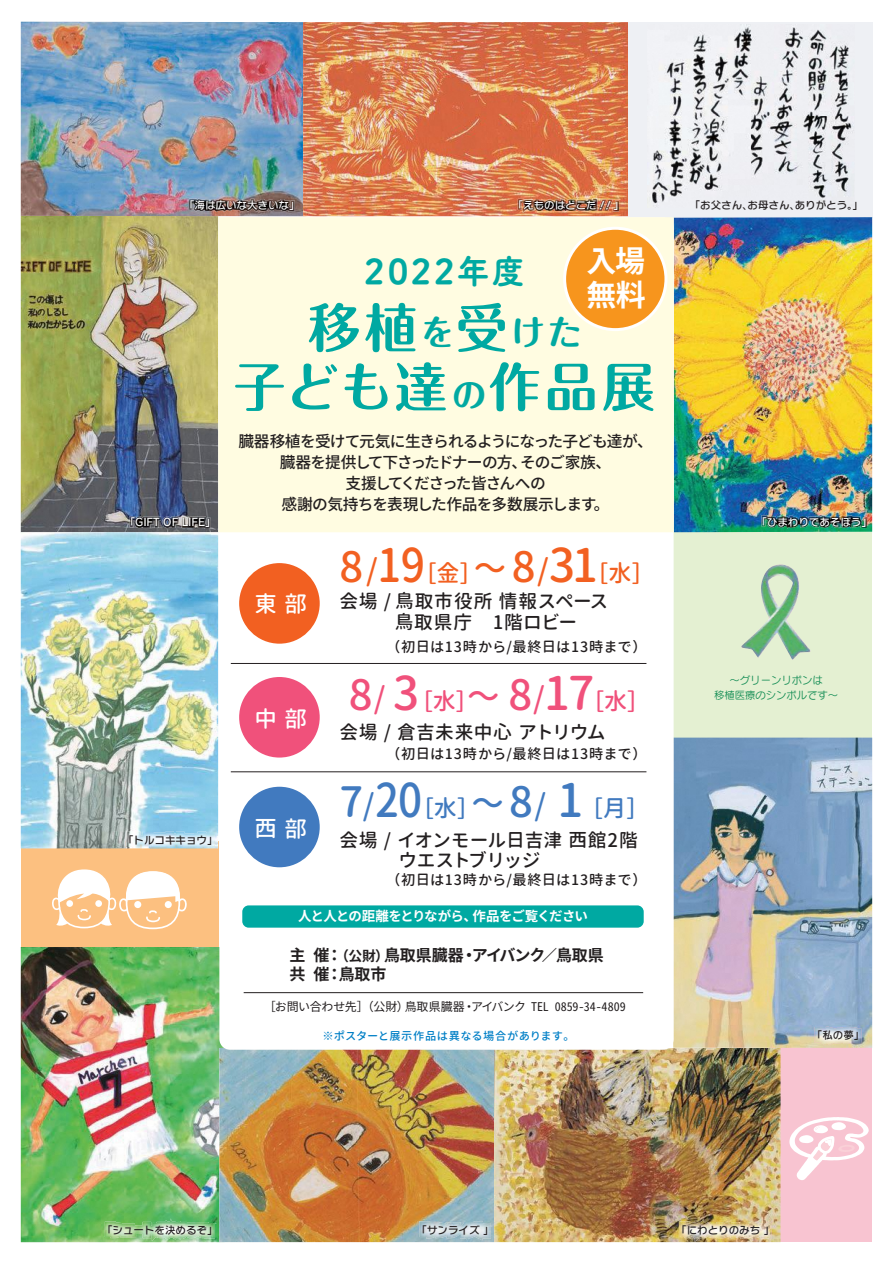
<style>
.page{position:relative;width:893px;height:1263px;background:#fff}
.page>*{position:absolute;margin:0;border:0;box-sizing:border-box;transform-origin:0 0}
.t1{font:700 52.5px/59.2px "Maru Fo Pro";letter-spacing:.065em;color:#00a9a2;text-align:center}
.t2{font:34.05px "Tsuku A Rd Gothic Std E";letter-spacing:.075em;color:#00a9a2}
.t3{font:30px/34.5px "Gen Shin Gothic Monospace Bold";color:#fff}
.t4{font:500 23.25px "Gen Jyuu Gothic";color:#f26021}
.t5{font:500 23.25px "Gen Jyuu Gothic";color:#417abf}
.t6{font:500 23.25px "Gen Jyuu Gothic";color:#f0517b}
.t7{font:500 22.5px "Gen Jyuu Gothic";color:#fff}
.t8{font:500 18.75px/20.2px "Gen Jyuu Gothic";letter-spacing:-.01em;color:#231f20}
.t9{font:500 18.75px/21.6px "Gen Jyuu Gothic";letter-spacing:.035em;color:#231f20}
.t10{font:500 18.75px "Gen Jyuu Gothic";letter-spacing:.01em;color:#231f20}
.t11{font:16.05px/19.2px "Gen Shin Gothic Monospace Bold";letter-spacing:-.02em;color:#231f20}
.t12{font:15.75px/21px "Gen Shin Gothic Monospace Medium";letter-spacing:-.06em;color:#231f20;text-align:center}
.t13{font:500 14.25px "Gen Jyuu Gothic";letter-spacing:.04em;color:#231f20}
.t14{font:13.5px "Gen Shin Gothic Monospace Bold";letter-spacing:-.06em;color:#fff}
.t15{font:12px "Gen Shin Gothic Monospace Regular";letter-spacing:-.01em;color:#231f20}
.t16{font:500 11.25px "Gen Jyuu Gothic";letter-spacing:.025em;color:#007fc6}
.t17{font:10.5px "Rodin NTLG Pro DB";color:#231f20}
.t18{font:10.5px "Rodin NTLG Pro DB";color:#fff}
.t19{font:10.35px/15.3px "Seurat Pro M";color:#118c53;text-align:center}
.s1{font-size:34.05px}
.s2{font-size:41.7px}
.s3{font-size:30.15px}
.s4{font-size:46.35px}
.s5{font-size:32.55px}
.s6{font-size:13.8px}
.s7{font-family:"UD Shin Go Pro De";font-weight:700}
</style>
<div class="page">
<div style="left:669px;top:522px;width:203px;height:221px;background:#e4f0d2"></div>
<div style="left:21px;top:841px;width:197px;height:117px;background:#fcc080"></div>
<div style="left:769px;top:1025px;width:103px;height:217px;background:#f8c4d1"></div>
<img style="left:21px;top:216px;width:197px;height:632px">
<img style="left:130px;top:516px;width:81px;height:13px">
<img style="left:141px;top:848px;width:74px;height:1px">
<img style="left:126px;top:831px;width:89px;height:17px">
<img style="left:21px;top:22px;width:607px;height:194px">
<img style="left:189px;top:198px;width:106px;height:14px">
<img style="left:518px;top:199px;width:79px;height:14px">
<svg style="left:598px;top:199px;width:6px;height:12px"></svg>
<img style="left:604px;top:199px;width:15px;height:12px">
<div style="left:628px;top:22px;width:244px;height:195px;background:#eef0f4"></div>
<img style="left:652px;top:25px;width:202px;height:179px">
<img style="left:674px;top:217px;width:198px;height:315px">
<img style="left:761px;top:515px;width:106px;height:14px">
<img style="left:21px;top:947px;width:202px;height:295px">
<img style="left:105px;top:1218px;width:112px;height:23px">
<img style="left:219px;top:1048px;width:562px;height:194px">
<img style="left:419px;top:1221px;width:72px;height:19px">
<img style="left:679px;top:1218px;width:93px;height:24px">
<img style="left:673px;top:738px;width:199px;height:310px">
<img style="left:815px;top:1026px;width:47px;height:19px">
<div style="left:219px;top:217px;width:455px;height:833px;background:#fff;border-radius:11px"></div>
<div style="left:218px;top:217px;width:456px;height:315px;background:#fffce1"></div>
<hr style="left:244px;top:992px;width:399px;height:1px;background:#231f20">
<hr style="left:231px;top:771px;width:415px;height:1px;background:#231f20">
<hr style="left:231px;top:663px;width:415px;height:1px;background:#231f20">
<div style="left:565px;top:228px;width:101px;height:102px;background:#f7951d;border-radius:50%"></div>
<div style="left:563px;top:227px;width:104px;height:104px;border:3px solid #fff;border-radius:50%"></div>
<div style="left:239px;top:563px;width:81px;height:81px;background:#f26021;border-radius:50%"></div>
<div style="left:239px;top:677px;width:81px;height:80px;background:#f0517b;border-radius:50%"></div>
<div style="left:239px;top:787px;width:81px;height:80px;background:#417abf;border-radius:50%"></div>
<div style="left:242px;top:905px;width:402px;height:23px;background:#00a9a2;border-radius:6px"></div>
<img style="left:741px;top:564px;width:70px;height:96px">
<svg style="left:52px;top:869px;width:135px;height:60px"></svg>
<svg style="left:789px;top:1117px;width:80px;height:63px"></svg>
<p class="t18" style="left:184px;top:198px;width:117px">「海は広いな大きいな」</p>
<p class="t18" style="left:513px;top:198px;width:113px">「えものはどこだ！！」</p>
<p class="t17" style="left:690px;top:198px;width:175px">「お父さん、お母さん、ありがとう。」</p>
<h3 class="t3" style="left:586px;top:243px;width:61px">入場無料</h3>
<h2 class="t2" style="left:364px;top:244px;width:163px">2022年度</h2>
<h1 class="t1" style="left:233px;top:292px;width:423px">移植<span class="s1">を</span>受<span class="s1">けた<br></span>子ども達<span class="s1">の</span>作品展</h1>
<p class="t18" style="left:125px;top:515px;width:92px">「GIFT OF LIFE」</p>
<p class="t17" style="left:123px;top:833px;width:96px">「トルコキキョウ」</p>
<p class="t12" style="left:238px;top:431px;width:416px">臓器移植を受けて元気に生きられるようになった子ども達が、臓器を提供して下さったドナーの方、そのご家族、<br>支援してくださった皆さんへの<br>感謝の気持ちを表現した作品を多数展示します。</p>
<h3 class="t7" style="left:254px;top:587px;width:54px">東 部</h3>
<h3 class="t7" style="left:254px;top:702px;width:54px">中 部</h3>
<h3 class="t7" style="left:254px;top:812px;width:54px">西 部</h3>
<h3 class="t4" style="left:339px;top:556px;width:317px"><span class="s2">8</span><span class="s3">/</span><span class="s4">19</span>［金］<span class="s5">〜</span> <span class="s2">8</span><span class="s3">/</span><span class="s4">31</span>［水］</h3>
<p class="t9" style="left:339px;top:590px;width:270px">会場 / 鳥取市役所 情報スペース　　 鳥取県庁　1階ロビー</p>
<p class="t13" style="left:386px;top:636px;width:262px">（初日は13時から/最終日は13時まで）</p>
<h3 class="t6" style="left:349px;top:685px;width:303px"><span class="s2">8</span><span class="s3">/</span> <span class="s4">3</span> ［水］<span class="s5">〜</span> <span class="s2">8</span><span class="s3">/</span><span class="s4">17</span>［水］</h3>
<p class="t10" style="left:339px;top:718px;width:268px">会場 / 倉吉未来中心 アトリウム</p>
<p class="t13" style="left:386px;top:744px;width:262px">（初日は13時から/最終日は13時まで）</p>
<h3 class="t5" style="left:339px;top:791px;width:312px"><span class="s2">7</span><span class="s3">/</span><span class="s4">20</span>［水］<span class="s5">〜</span> <span class="s2">8</span><span class="s3">/</span> <span class="s4">1</span>［月］</h3>
<p class="t8" style="left:339px;top:830px;width:300px">会場 / イオンモール日吉津 西館2階　　　ウエストブリッジ</p>
<p class="t13" style="left:386px;top:869px;width:262px">（初日は13時から/最終日は13時まで）</p>
<p class="t14" style="left:298px;top:906px;width:291px">人と人との距離をとりながら、作品をご覧ください</p>
<p class="t11" style="left:289px;top:945px;width:316px">主 催：<span class="s6">（公財）</span>鳥取県臓器・アイバンク<span class="s7">／</span>鳥取県共 催：鳥取市</p>
<p class="t15" style="left:264px;top:998px;width:363px">［お問い合わせ先］（公財）鳥取県臓器・アイバンク TEL 0859-34-4809</p>
<p class="t16" style="left:323px;top:1027px;width:254px">※ポスターと展示作品は異なる場合があります。</p>
<p class="t18" style="left:756px;top:515px;width:117px">「ひまわりであそぼう」</p>
<p class="t19" style="left:714px;top:672px;width:126px">～グリーンリボンは<br>移植医療のシンボルです～</p>
<p class="t17" style="left:812px;top:1028px;width:54px">「私の夢」</p>
<p class="t17" style="left:102px;top:1223px;width:117px">「シュートを決めるぞ」</p>
<p class="t17" style="left:416px;top:1223px;width:79px">「サンライズ 」</p>
<p class="t17" style="left:676px;top:1223px;width:100px">「にわとりのみち 」</p>
</div>
